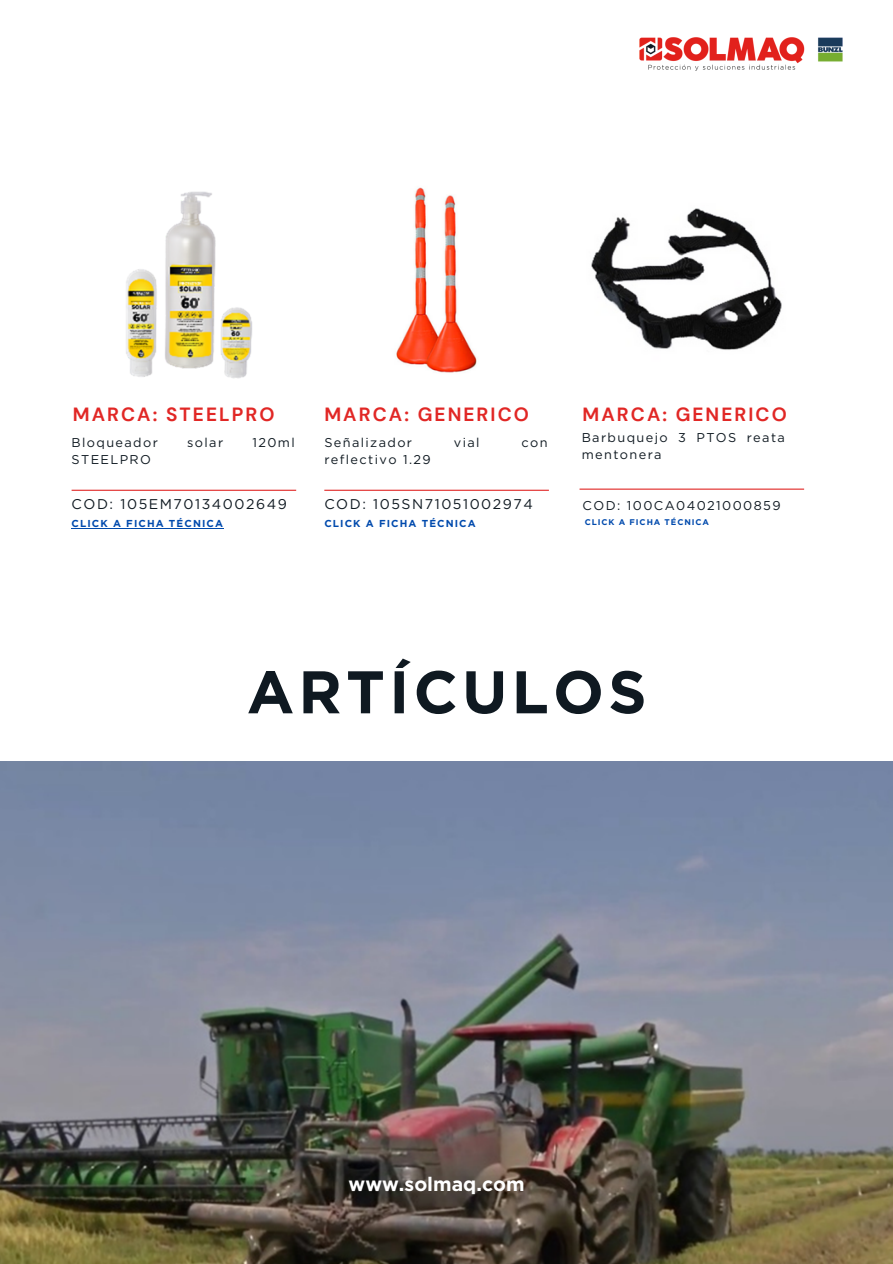
<style>
.page{position:relative;width:893px;height:1264px;background:#fff}
.page>*{position:absolute;margin:0;border:0;box-sizing:border-box;transform-origin:0 0}
.t1{font:700 60px "Gotham";letter-spacing:.07em;color:#0f1921}
.t2{font:700 19.5px "Gotham";color:#fff}
.t3{font:700 19.05px "DM Sans";letter-spacing:.11em;color:#e12725}
.t4{font:14.1px "Gotham";letter-spacing:.11em;color:#0f1921}
.t5{font:12.75px/17px "Gotham";letter-spacing:.11em;color:#0f1921}
.t6{font:700 10.05px "Gotham";letter-spacing:.11em;color:#004aad}
.t7{font:700 8.25px "Gotham";letter-spacing:.11em;color:#004aad}
</style>
<div class="page">
<img style="left:0;top:761px;width:892px;height:502px">
<img style="left:126px;top:191px;width:126px;height:187px">
<img style="left:396px;top:187px;width:81px;height:186px">
<hr style="left:72px;top:489px;width:224px;height:2px;background:#e12726">
<hr style="left:324px;top:489px;width:225px;height:2px;background:#e12726">
<img style="left:591px;top:208px;width:191px;height:142px">
<hr style="left:579px;top:488px;width:225px;height:1px;background:#e12726">
<hr style="left:72px;top:527px;width:152px;height:1px;background:#004aad">
<img style="left:639px;top:37px;width:204px;height:34px">
<h3 class="t3" style="left:73px;top:402px;width:203px">MARCA: STEELPRO</h3>
<p class="t5" style="left:72px;top:434px;width:88px">Bloqueador</p>
<p class="t5" style="left:187px;top:434px;width:37px">solar</p>
<p class="t5" style="left:252px;top:434px;width:44px">120ml</p>
<p class="t5" style="left:72px;top:451px;width:81px">STEELPRO</p>
<p class="t4" style="left:72px;top:495px;width:217px">COD: 105EM70134002649</p>
<p class="t6" style="left:72px;top:517px;width:153px">CLICK A FICHA TÉCNICA</p>
<h3 class="t3" style="left:324px;top:402px;width:206px">MARCA: GENERICO</h3>
<p class="t5" style="left:324px;top:434px;width:89px">Señalizador</p>
<p class="t5" style="left:454px;top:434px;width:27px">vial</p>
<p class="t5" style="left:521px;top:434px;width:28px">con</p>
<p class="t5" style="left:324px;top:451px;width:108px">reflectivo 1.29</p>
<p class="t4" style="left:324px;top:495px;width:210px">COD: 105SN71051002974</p>
<p class="t6" style="left:324px;top:517px;width:153px">CLICK A FICHA TÉCNICA</p>
<h3 class="t3" style="left:582px;top:402px;width:206px">MARCA: GENERICO</h3>
<p class="t5" style="left:581px;top:429px;width:205px">Barbuquejo 3 PTOS reata mentonera</p>
<p class="t5" style="left:582px;top:496px;width:199px">COD: 100CA04021000859</p>
<p class="t7" style="left:584px;top:517px;width:126px">CLICK A FICHA TÉCNICA</p>
<h1 class="t1" style="left:247px;top:655px;width:401px">ARTÍCULOS</h1>
<h2 class="t2" style="left:348px;top:1172px;width:177px">www.solmaq.com</h2>
</div>
